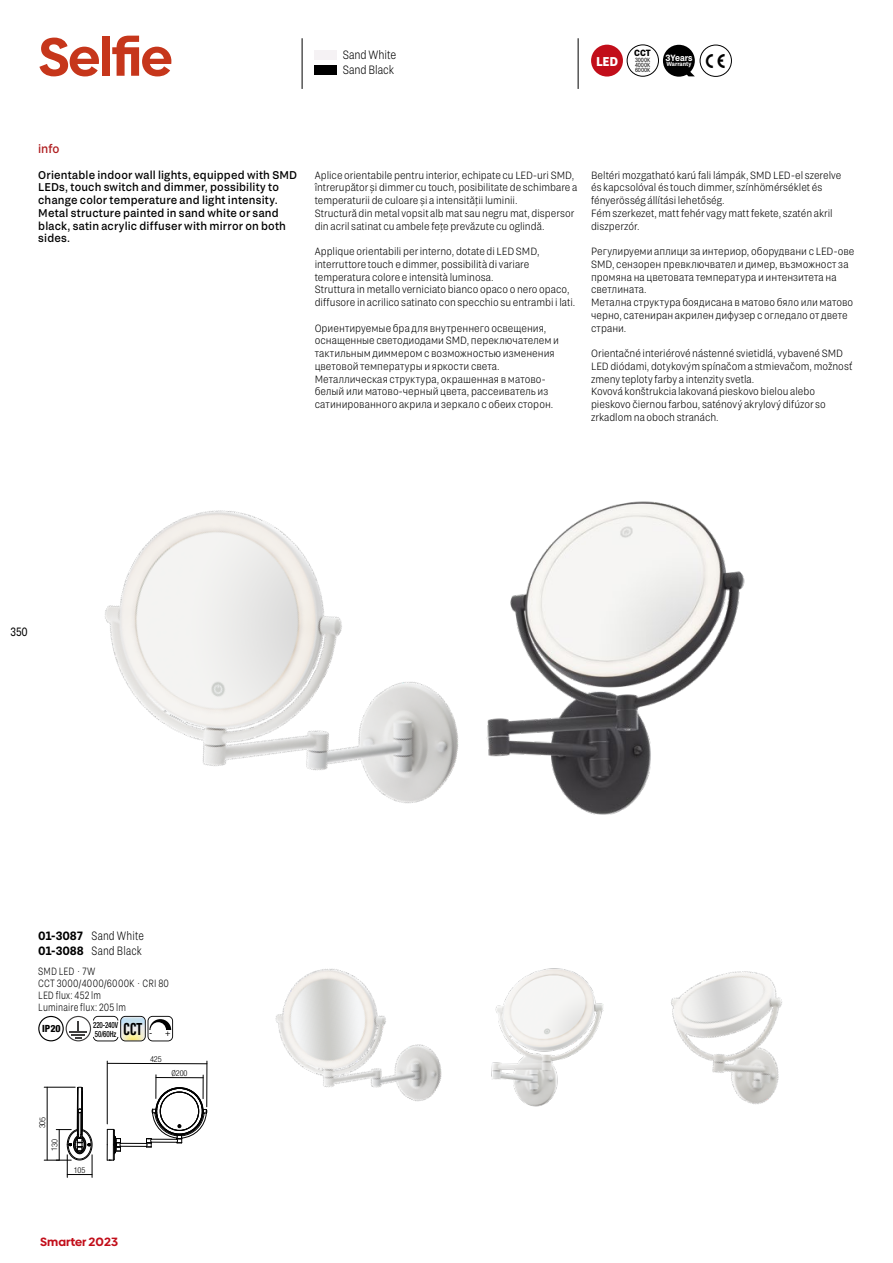
<style>
.page{position:relative;width:893px;height:1263px;background:#fff}
.page>*{position:absolute;margin:0;border:0;box-sizing:border-box;transform-origin:0 0}
.t1{font:700 54px "Biennale";color:#c6361b}
.t2{font:700 12.75px "Grtsk Exa";color:#fff}
.t3{font:300 12px/14.4px "Grtsk Exa";letter-spacing:.01em;color:#000;scale:.85 1}
.t4{font:300 12px/15px "Grtsk Exa";letter-spacing:.01em;color:#000;scale:.9 1}
.t5{font:600 12px/14.4px "Grtsk Exa";letter-spacing:-.005em;color:#000}
.t6{font:700 12px "Biennale";color:#c20e1a}
.t7{font:500 12px "Grtsk Peta";color:#af1d1f;scale:.9 1}
.t8{font:12px "Grtsk Exa";color:#000;scale:.85 1}
.t9{font:500 11.25px/12.8px "Grtsk Peta";letter-spacing:.02em;color:#000;scale:.9 1}
.t10{font:300 10.5px/12.8px "Grtsk Exa";letter-spacing:.005em;color:#000}
.t11{font:300 10.5px/12px "Grtsk Exa";letter-spacing:.025em;color:#000;scale:.85 1}
.t12{font:800 condensed 9.9px "Helvetica Neue LTW1 G";color:#000}
.t13{font:600 9px "Grtsk Exa";color:#fff}
.t14{font:700 9px "Grtsk Exa";color:#000}
.t15{font:condensed 9px "Helvetica Neue LTW1 G";color:#000}
.t16{font:500 condensed 8.4px/9.3px "Helvetica Neue LTW1 G";letter-spacing:-.02em;color:#000;scale:.83 1}
.t17{font:300 condensed 8.25px "Helvetica Neue LT Pro";letter-spacing:-.015em;color:#000}
.t18{font:6px/5.1px "Grtsk Exa";letter-spacing:-.02em;color:#000;text-align:justify;scale:.85 1}
.t19{font:600 6px "Grtsk Exa";color:#fff}
</style>
<div class="page">
<img style="left:105px;top:510px;width:354px;height:293px">
<img style="left:671px;top:971px;width:111px;height:134px">
<hr style="left:206px;top:1061px;width:1px;height:46px;background:#000">
<hr style="left:107px;top:1063px;width:100px;height:1px;background:#000">
<svg style="left:107px;top:1075px;width:100px;height:86px"></svg>
<hr style="left:107px;top:1061px;width:1px;height:63px;background:#000">
<svg style="left:44px;top:1087px;width:49px;height:90px"></svg>
<hr style="left:47px;top:1087px;width:1px;height:73px;background:#000">
<img style="left:491px;top:968px;width:113px;height:139px">
<img style="left:486px;top:501px;width:259px;height:314px">
<div style="left:315px;top:50px;width:22px;height:10px;background:#f5f2f4"></div>
<div style="left:315px;top:65px;width:22px;height:10px;background:#000"></div>
<div style="left:591px;top:45px;width:32px;height:32px;background:#c20e1a;border-radius:50%"></div>
<div style="left:663px;top:45px;width:32px;height:32px;background:#000;border-radius:50%"></div>
<svg style="left:684px;top:68px;width:11px;height:8px"></svg>
<div style="left:700px;top:45px;width:32px;height:32px;border:1px solid #000;border-radius:50%"></div>
<div style="left:627px;top:45px;width:32px;height:32px;border:1px solid #000;border-radius:50%"></div>
<img style="left:275px;top:969px;width:167px;height:133px">
<hr style="left:302px;top:38px;width:1px;height:51px;background:#000">
<hr style="left:578px;top:38px;width:1px;height:51px;background:#000">
<svg style="left:38px;top:1016px;width:135px;height:25px"></svg>
<h1 class="t1" style="left:38px;top:22px;width:136px">Selfie</h1>
<p class="t14" style="left:634px;top:47px;width:18px">CCT</p>
<p class="t18" style="left:635px;top:57px;width:19px">3000K 4000K 6000K</p>
<p class="t4" style="left:343px;top:47px;width:61px">Sand White<br>Sand Black</p>
<p class="t2" style="left:596px;top:53px;width:23px">LED</p>
<p class="t13" style="left:665px;top:53px;width:29px">3Years</p>
<p class="t19" style="left:666px;top:60px;width:26px">Warranty</p>
<p class="t7" style="left:38px;top:141px;width:25px">info</p>
<p class="t9" style="left:38px;top:168px;width:289px">Orientable indoor wall lights, equipped with SMD LEDs, touch switch and dimmer, possibility to change color temperature and light intensity.<br>Metal structure painted in sand white or sand black, satin acrylic diffuser with mirror on both sides.</p>
<p class="t10" style="left:315px;top:168px;width:264px">Aplice orientabile pentru interior, echipate cu LED-uri SMD, întrerupător și dimmer cu touch, posibilitate de schimbare a temperaturii de culoare și a intensității luminii.<br>Structură din metal vopsit alb mat sau negru mat, dispersor din acril satinat cu ambele fețe prevăzute cu oglindă.</p>
<p class="t10" style="left:315px;top:245px;width:262px">Applique orientabili per interno, dotate di LED SMD, interruttore touch e dimmer, possibilità di variare temperatura colore e intensità luminosa.<br>Struttura in metallo verniciato bianco opaco o nero opaco, diffusore in acrilico satinato con specchio su entrambi i lati.</p>
<p class="t10" style="left:315px;top:321px;width:246px">Ориентируемые бра для внутреннего освещения, оснащенные светодиодами SMD, переключателем и тактильным диммером с возможностью изменения цветовой температуры и яркости света.<br>Металлическая структура, окрашенная в матово&shy;белый или матово-черный цвета, рассеиватель из сатинированного акрила и зеркало с обеих сторон.</p>
<p class="t10" style="left:591px;top:168px;width:252px">Beltéri mozgatható karú fali lámpák, SMD LED-el szerelve és kapcsolóval és touch dimmer, színhömérséklet és fényerösség állítási lehetőség.<br>Fém szerkezet, matt fehér vagy matt fekete, szatén akril diszperzór.</p>
<p class="t10" style="left:591px;top:245px;width:265px">Регулируеми аплици за интериор, оборудвани с LED-ове SMD, сензорен превключвател и димер, възможност за промяна на цветовата температура и интензитета на светлината.<br>Метална структура боядисана в матово бяло или матово черно, сатениран акрилен дифузер с огледало от двете страни.</p>
<p class="t10" style="left:591px;top:347px;width:263px">Orientačné interiérové nástenné svietidlá, vybavené SMD LED diódami, dotykovým spínačom a stmievačom, možnosť zmeny teploty farby a intenzity svetla.<br>Kovová konštrukcia lakovaná pieskovo bielou alebo pieskovo čiernou farbou, saténový akrylový difúzor so zrkadlom na oboch stranách.</p>
<p class="t8" style="left:10px;top:624px;width:22px">350</p>
<p class="t5" style="left:38px;top:928px;width:47px">01-3087<br>01-3088</p>
<p class="t3" style="left:91px;top:929px;width:63px">Sand White<br>Sand Black</p>
<p class="t11" style="left:38px;top:965px;width:155px">SMD LED · 7W<br>CCT 3000/4000/6000K · CRI 80<br>LED flux: 452 lm<br>Luminaire flux: 205 lm</p>
<p class="t12" style="left:42px;top:1022px;width:20px">IP20</p>
<p class="t16" style="left:93px;top:1020px;width:32px">220-240V<br>50/60Hz</p>
<p class="t15" style="left:149px;top:1027px;width:23px">- +</p>
<p class="t17" style="left:38px;top:1128px;width:13px;rotate:-90deg">305</p>
<p class="t17" style="left:50px;top:1151px;width:13px;rotate:-90deg">130</p>
<p class="t17" style="left:74px;top:1165px;width:13px">105</p>
<p class="t6" style="left:40px;top:1234px;width:79px">Smarter 2023</p>
<p class="t17" style="left:150px;top:1054px;width:13px">425</p>
<p class="t17" style="left:171px;top:1068px;width:18px">Ø200</p>
</div>
